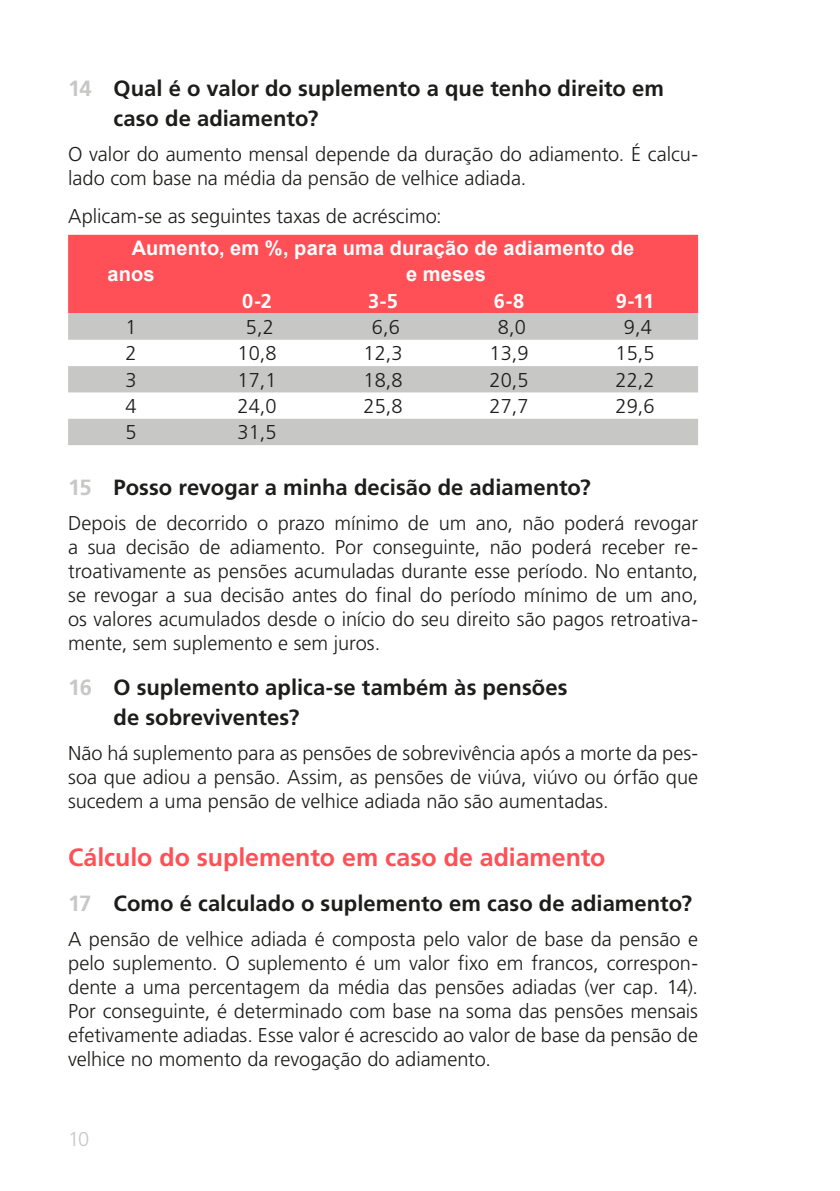
<style>
.page{position:relative;width:840px;height:1191px;background:#fff}
.page>*{position:absolute;margin:0;border:0;box-sizing:border-box;transform-origin:0 0}
.Grundtext{font:700 25px "Frutiger LT Std";letter-spacing:-.005em;color:#ff5057}
.t1{font:700 22px/30px "Frutiger LT Std";color:#1d1d1b}
.Grundtext-2{font:300 20px/24px "Frutiger LT Std";color:#1d1d1b;text-align:justify}
.Zahlen_Tabelle{font:300 20px "Frutiger LT Std";color:#1d1d1b}
.Tabellen_Text_Weiss{font:700 20px "Arial";letter-spacing:.01em;color:#fff}
.Text_vor_Aufzählung{font:300 20px "Frutiger LT Std";color:#1d1d1b}
.Tabellen_Text_Weiss-2{font:700 20px "Frutiger LT Std";color:#fff}
.t2{font:300 20px "Frutiger LT Std";color:#c7c7c6}
.s1{color:#c7c7c6}
</style>
<div class="page">
<div style="left:68px;top:235px;width:629px;height:78px;background:#ff5057"></div>
<svg style="left:68px;top:313px;width:629px;height:132px;fill:#c7c7c6"></svg>
<p class="t1" style="left:113px;top:73px;width:551px;text-indent:-45px"><span class="s1">14</span> Qual é o valor do suplemento a que tenho direito em caso de adiamento?</p>
<p class="Grundtext-2" style="left:68px;top:143px;width:631px">O valor do aumento mensal depende da duração do adiamento. É calcu&shy;lado com base na média da pensão de velhice adiada.</p>
<p class="Text_vor_Aufzählung" style="left:68px;top:205px;width:375px">Aplicam-se as seguintes taxas de acréscimo:</p>
<p class="Tabellen_Text_Weiss" style="left:132px;top:234px;width:504px">Aumento, em %, para uma duração de adiamento de</p>
<p class="Tabellen_Text_Weiss" style="left:107px;top:260px;width:49px">anos</p>
<p class="Tabellen_Text_Weiss" style="left:406px;top:260px;width:81px">e meses</p>
<p class="Tabellen_Text_Weiss-2" style="left:242px;top:289px;width:31px">0-2</p>
<p class="Tabellen_Text_Weiss-2" style="left:368px;top:289px;width:31px">3-5</p>
<p class="Tabellen_Text_Weiss-2" style="left:493px;top:289px;width:32px">6-8</p>
<p class="Tabellen_Text_Weiss-2" style="left:615px;top:289px;width:40px">9-11</p>
<p class="Zahlen_Tabelle" style="left:125px;top:316px;width:13px">1</p>
<p class="Zahlen_Tabelle" style="left:246px;top:316px;width:29px">5,2</p>
<p class="Zahlen_Tabelle" style="left:372px;top:316px;width:29px">6,6</p>
<p class="Zahlen_Tabelle" style="left:497px;top:316px;width:29px">8,0</p>
<p class="Zahlen_Tabelle" style="left:623px;top:316px;width:29px">9,4</p>
<p class="Zahlen_Tabelle" style="left:125px;top:342px;width:13px">2</p>
<p class="Zahlen_Tabelle" style="left:237px;top:342px;width:40px">10,8</p>
<p class="Zahlen_Tabelle" style="left:363px;top:342px;width:40px">12,3</p>
<p class="Zahlen_Tabelle" style="left:489px;top:342px;width:40px">13,9</p>
<p class="Zahlen_Tabelle" style="left:615px;top:342px;width:40px">15,5</p>
<p class="Zahlen_Tabelle" style="left:125px;top:368px;width:13px">3</p>
<p class="Zahlen_Tabelle" style="left:237px;top:368px;width:40px">17,1</p>
<p class="Zahlen_Tabelle" style="left:363px;top:368px;width:40px">18,8</p>
<p class="Zahlen_Tabelle" style="left:489px;top:368px;width:40px">20,5</p>
<p class="Zahlen_Tabelle" style="left:615px;top:368px;width:40px">22,2</p>
<p class="Zahlen_Tabelle" style="left:125px;top:395px;width:13px">4</p>
<p class="Zahlen_Tabelle" style="left:237px;top:395px;width:40px">24,0</p>
<p class="Zahlen_Tabelle" style="left:363px;top:395px;width:40px">25,8</p>
<p class="Zahlen_Tabelle" style="left:489px;top:395px;width:40px">27,7</p>
<p class="Zahlen_Tabelle" style="left:615px;top:395px;width:40px">29,6</p>
<p class="Zahlen_Tabelle" style="left:125px;top:421px;width:13px">5</p>
<p class="Zahlen_Tabelle" style="left:237px;top:421px;width:40px">31,5</p>
<p class="t1" style="left:68px;top:472px;width:524px"><span class="s1">15</span> Posso revogar a minha decisão de adiamento?</p>
<p class="Grundtext-2" style="left:68px;top:512px;width:631px">Depois de decorrido o prazo mínimo de um ano, não poderá revogar a sua decisão de adiamento. Por conseguinte, não poderá receber re&shy;troativamente as pensões acumuladas durante esse período. No entanto, se revogar a sua decisão antes do final do período mínimo de um ano, os valores acumulados desde o início do seu direito são pagos retroativa&shy;mente, sem suplemento e sem juros.</p>
<p class="t1" style="left:113px;top:672px;width:455px;text-indent:-45px"><span class="s1">16</span> O suplemento aplica-se também às pensões de sobreviventes?</p>
<p class="Grundtext-2" style="left:68px;top:741px;width:631px">Não há suplemento para as pensões de sobrevivência após a morte da pes&shy;soa que adiou a pensão. Assim, as pensões de viúva, viúvo ou órfão que sucedem a uma pensão de velhice adiada não são aumentadas.</p>
<p class="Grundtext" style="left:68px;top:842px;width:538px">Cálculo do suplemento em caso de adiamento</p>
<p class="t1" style="left:68px;top:888px;width:625px"><span class="s1">17</span> Como é calculado o suplemento em caso de adiamento?</p>
<p class="Grundtext-2" style="left:68px;top:927px;width:631px">A pensão de velhice adiada é composta pelo valor de base da pensão e pelo suplemento. O suplemento é um valor fixo em francos, correspon&shy;dente a uma percentagem da média das pensões adiadas (ver cap. 14).<br>Por conseguinte, é determinado com base na soma das pensões mensais efetivamente adiadas. Esse valor é acrescido ao valor de base da pensão de velhice no momento da revogação do adiamento.</p>
<p class="t2" style="left:68px;top:1127px;width:23px">10</p>
</div>
